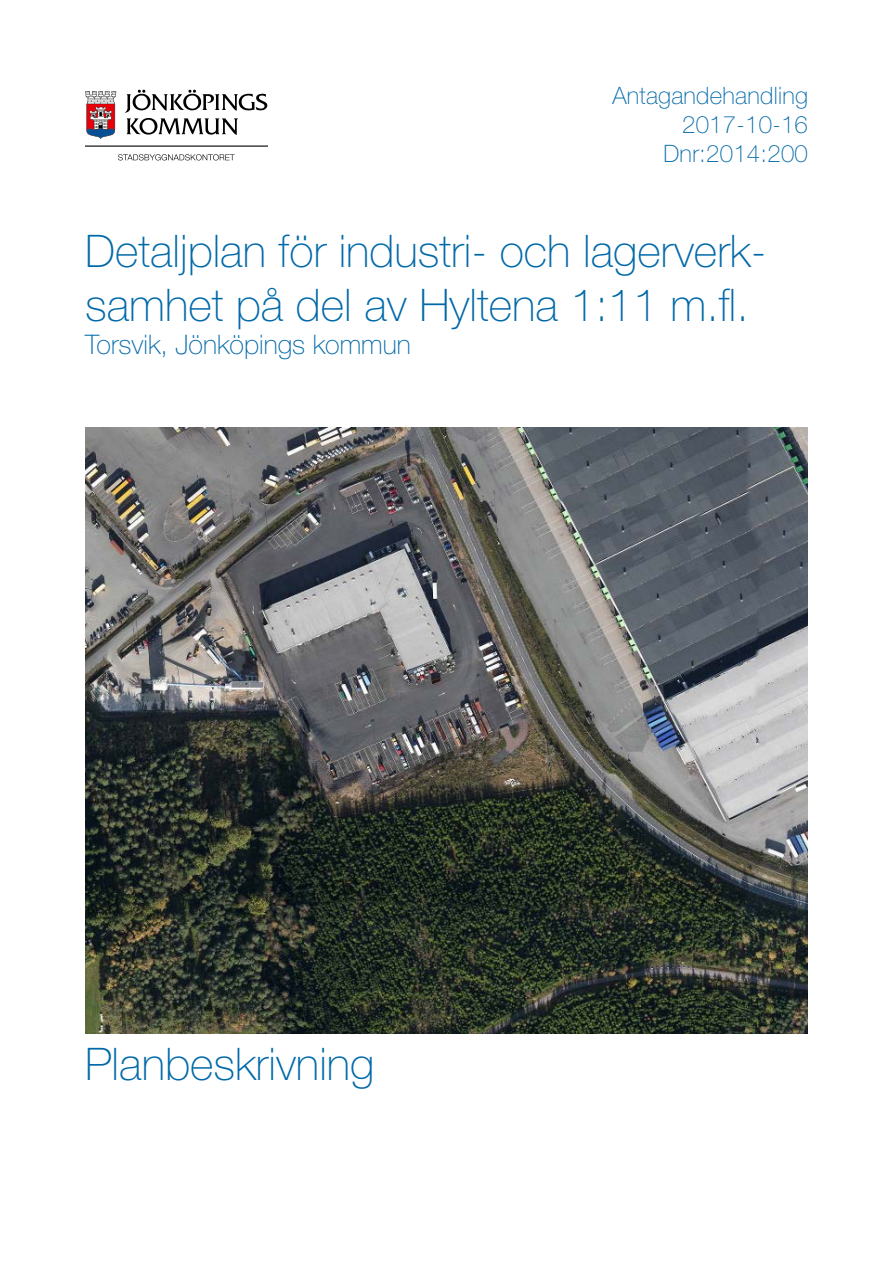
<style>
.page{position:relative;width:893px;height:1263px;background:#fff}
.page>*{position:absolute;margin:0;border:0;box-sizing:border-box;transform-origin:0 0}
.t1{font:100 45px/54px "Helvetica Neue";color:#0069a9}
.t2{font:100 27px "Helvetica Neue";color:#0069a9}
.t3{font:100 24px/28.8px "Helvetica Neue";letter-spacing:.01em;color:#0069a9;text-align:right}
</style>
<div class="page">
<svg style="left:125px;top:90px;width:142px;height:45px"></svg>
<svg style="left:85px;top:91px;width:31px;height:48px"></svg>
<hr style="left:85px;top:146px;width:183px;height:1px;background:#000">
<svg style="left:118px;top:154px;width:117px;height:6px"></svg>
<img style="left:85px;top:427px;width:723px;height:606px">
<p class="t3" style="left:612px;top:81px;width:197px">Antagandehandling<br>2017-10-16<br>Dnr:2014:200</p>
<p class="t1" style="left:85px;top:224px;width:683px">Detaljplan för industri- och lagerverk&shy;samhet på del av Hyltena 1:11 m.fl.</p>
<p class="t2" style="left:85px;top:329px;width:327px">Torsvik, Jönköpings kommun</p>
<p class="t1" style="left:85px;top:1037px;width:291px">Planbeskrivning</p>
</div>
